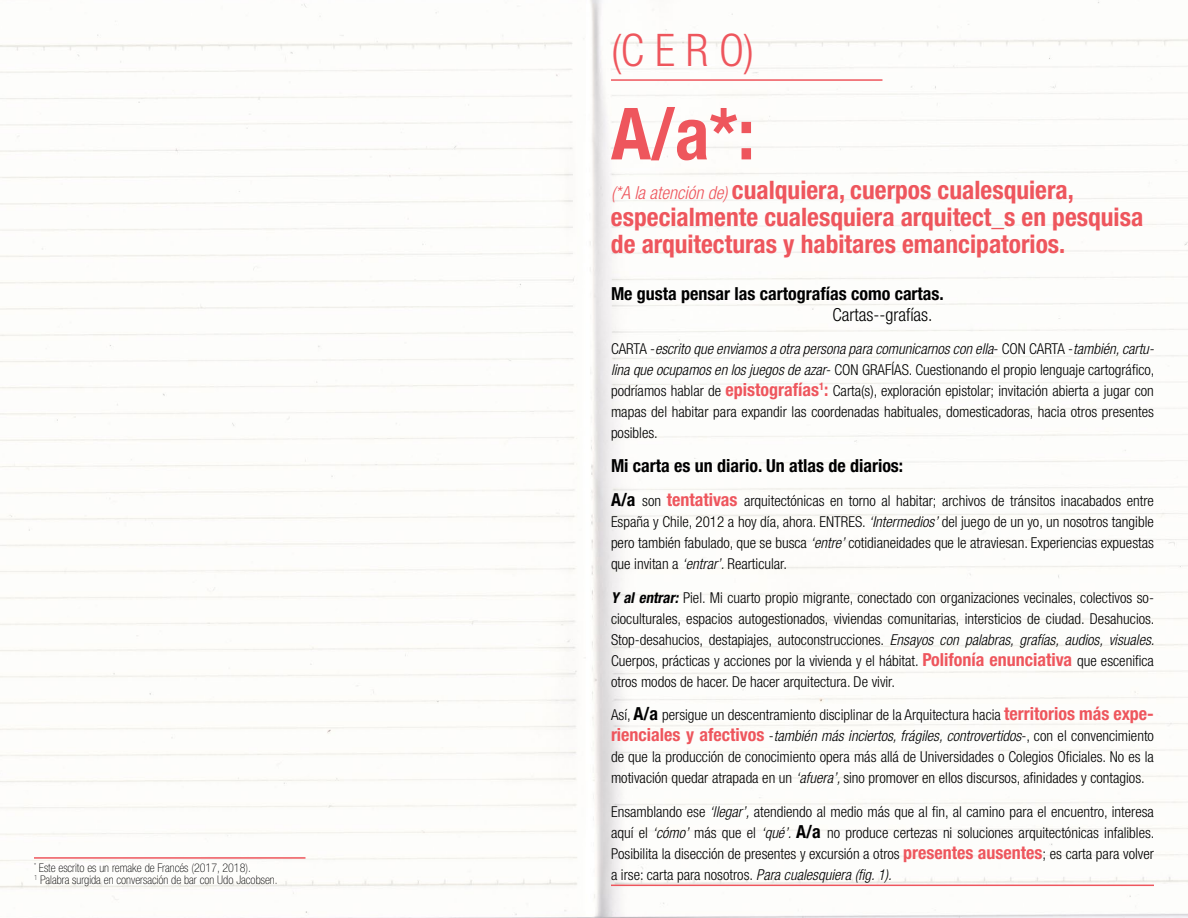
<style>
.page{position:relative;width:1188px;height:918px;background:#fff}
.page>*{position:absolute;margin:0;border:0;box-sizing:border-box;transform-origin:0 0}
.t1{font:700 condensed 72px "Helvetica Neue LT Std";color:#ee565d}
.t2{font:300 condensed 45px "Helvetica Neue LT Std";color:#ee565d}
.t3{font:700 condensed 25.5px/27px "Helvetica Neue LT Std";color:#ee565d}
.t4{font:700 condensed 18px "Helvetica Neue LT Std";color:#000}
.t5{font:300 condensed 18px "Helvetica Neue LT Std";color:#000}
.t6{font:300 condensed 15px/21px "Helvetica Neue LT Std";color:#000;text-align:justify}
.t7{font:100 condensed 12px/12px "Helvetica Neue LT Std";color:#000}
.s1{font-weight:300;font-style:italic;font-size:18px}
.s2{font-style:inherit}
.s3{font-style:italic}
.s4{font-weight:700;font-size:18px;color:#ee565d}
.s5{font-weight:700;font-size:18px}
.s6{font-weight:700;font-style:italic}
</style>
<div class="page">
<img style="left:0;top:0;width:1188px;height:918px">
<hr style="left:611px;top:79px;width:271px;height:2px;background:#ee565d">
<hr style="left:611px;top:885px;width:543px;height:1px;background:#ee565d">
<hr style="left:34px;top:857px;width:272px;height:2px;background:#ee565d">
<p class="t7" style="left:34px;top:862px;width:245px"><sup>*</sup> Este escrito es un remake de Francés (2017, 2018).<br><sup>1</sup> Palabra surgida en conversación de bar con Udo Jacobsen.</p>
<h2 class="t2" style="left:611px;top:24px;width:145px">(C E R O)</h2>
<h1 class="t1" style="left:611px;top:90px;width:145px">A/a*:</h1>
<h3 class="t3" style="left:611px;top:176px;width:534px"><span class="s1">(*A la atención de)</span> cualquiera, cuerpos cualesquiera, especialmente cualesquiera arquitect_s en pesquisa de arquitecturas y habitares emancipatorios.</h3>
<p class="t4" style="left:611px;top:282px;width:334px">Me gusta pensar las cartografías como cartas.</p>
<p class="t5" style="left:832px;top:304px;width:102px">Cartas--grafías.</p>
<p class="t6" style="left:611px;top:339px;width:545px"><span class="s2">CARTA</span> -<span class="s3">escrito que enviamos a otra persona para comunicarnos con ella</span>- CON CARTA -<span class="s3">también, cartu&shy;lina que ocupamos en los juegos de azar</span>- CON GRAFÍAS. Cuestionando el propio lenguaje cartográfico, podríamos hablar de <span class="s4">epistografías</span><sup>1</sup><span class="s4">:</span> Carta(s), exploración epistolar; invitación abierta a jugar con mapas del habitar para expandir las coordenadas habituales, domesticadoras, hacia otros presentes posibles.</p>
<p class="t4" style="left:611px;top:455px;width:294px">Mi carta es un diario. Un atlas de diarios:</p>
<p class="t6" style="left:611px;top:490px;width:545px"><span class="s5">A/a</span> son <span class="s4">tentativas</span> arquitectónicas en torno al habitar; archivos de tránsitos inacabados entre España y Chile, 2012 a hoy día, ahora. ENTRES. <span class="s3">‘Intermedios’</span> del juego de un yo, un nosotros tangible pero también fabulado, que se busca <span class="s3">‘entre’</span> cotidianeidades que le atraviesan. Experiencias expuestas que invitan a <span class="s3">‘entrar’.</span> Rearticular.</p>
<p class="t6" style="left:611px;top:587px;width:545px"><span class="s6">Y al entrar:</span> Piel. Mi cuarto propio migrante, conectado con organizaciones vecinales, colectivos so&shy;cioculturales, espacios autogestionados, viviendas comunitarias, intersticios de ciudad. Desahucios.<br>Stop-desahucios, destapiajes, autoconstrucciones. <span class="s3">Ensayos con palabras, grafías, audios, visuales.<br></span>Cuerpos, prácticas y acciones por la vivienda y el hábitat. <span class="s4">Polifonía enunciativa</span> que escenifica otros modos de hacer. De hacer arquitectura. De vivir.</p>
<p class="t6" style="left:611px;top:705px;width:545px">Así, <span class="s5">A/a</span> persigue un descentramiento disciplinar de la Arquitectura hacia <span class="s4">territorios más expe&shy;rienciales y afectivos</span> -<span class="s3">también más inciertos, frágiles, controvertidos</span>-, con el convencimiento de que la producción de conocimiento opera más allá de Universidades o Colegios Oficiales. No es la motivación quedar atrapada en un <span class="s3">‘afuera’,</span> sino promover en ellos discursos, afinidades y contagios.</p>
<p class="t6" style="left:611px;top:801px;width:545px">Ensamblando ese <span class="s3">‘llegar’,</span> atendiendo al medio más que al fin, al camino para el encuentro, interesa aquí el <span class="s3">‘cómo’</span> más que el <span class="s3">‘qué’.</span> <span class="s5">A/a</span> no produce certezas ni soluciones arquitectónicas infalibles.<br>Posibilita la disección de presentes y excursión a otros <span class="s4">presentes ausentes</span>; es carta para volver a irse: carta para nosotros. <span class="s3">Para cualesquiera (fig. 1).</span></p>
</div>
